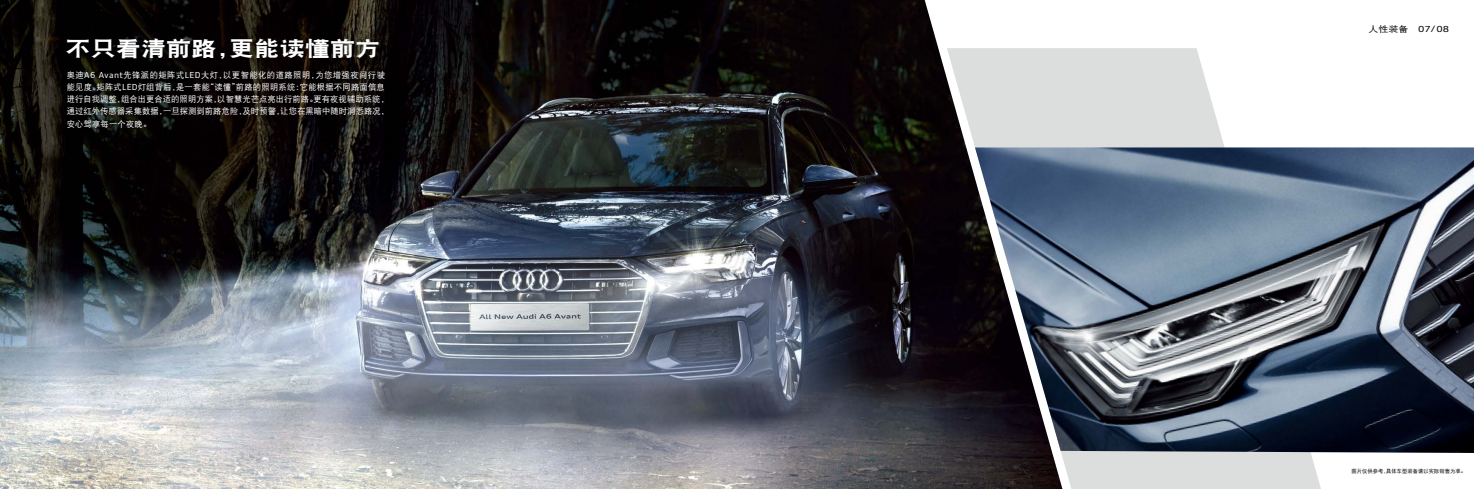
<style>
.page{position:relative;width:1474px;height:489px;background:#fff}
.page>*{position:absolute;margin:0;border:0;box-sizing:border-box;transform-origin:0 0}
.t1{font:21px "DFP Hei W9";color:#fff;scale:1.2 1}
.t2{font:8.31px/12.2px "DFP Hei W5";letter-spacing:.005em;color:#fff}
.t3{font:8.31px "Audi Type";color:#000;scale:1.2 1}
.t4{font:5.25px "DFP Hei W5";letter-spacing:.015em;color:#000}
.s1{font-family:"Audi Type"}
.s2{font-family:"DFP Hei W5"}
</style>
<div class="page">
<svg style="left:1062px;top:48px;width:258px;height:441px;fill:#dcdddd"></svg>
<img style="left:0;top:0;width:1062px;height:489px">
<img style="left:975px;top:147px;width:498px;height:306px">
<h1 class="t1" style="left:65px;top:38px;width:264px">不只看清前路，更能读懂前方</h1>
<p class="t2" style="left:67px;top:68px;width:324px">奥迪<span class="s1">A6 Avant</span>先锋派的矩阵式<span class="s1">LED</span>大灯，以更智能化的道路照明，为您增强夜间行驶能见度。矩阵式<span class="s1">LED</span>灯组背后，是一套能“读懂”前路的照明系统：它能根据不同路面信息进行自我调整，组合出更合适的照明方案，以智慧光芒点亮出行前路。更有夜视辅助系统，通过红外传感器采集数据，一旦探测到前路危险，及时预警，让您在黑暗中随时洞悉路况，安心驾享每一个夜晚。</p>
<p class="t3" style="left:1368px;top:24px;width:69px"><span class="s2">人性装备</span> 07/08</p>
<p class="t4" style="left:1351px;top:468px;width:116px">图片仅供参考，具体车型装备请以实际销售为准。</p>
</div>
